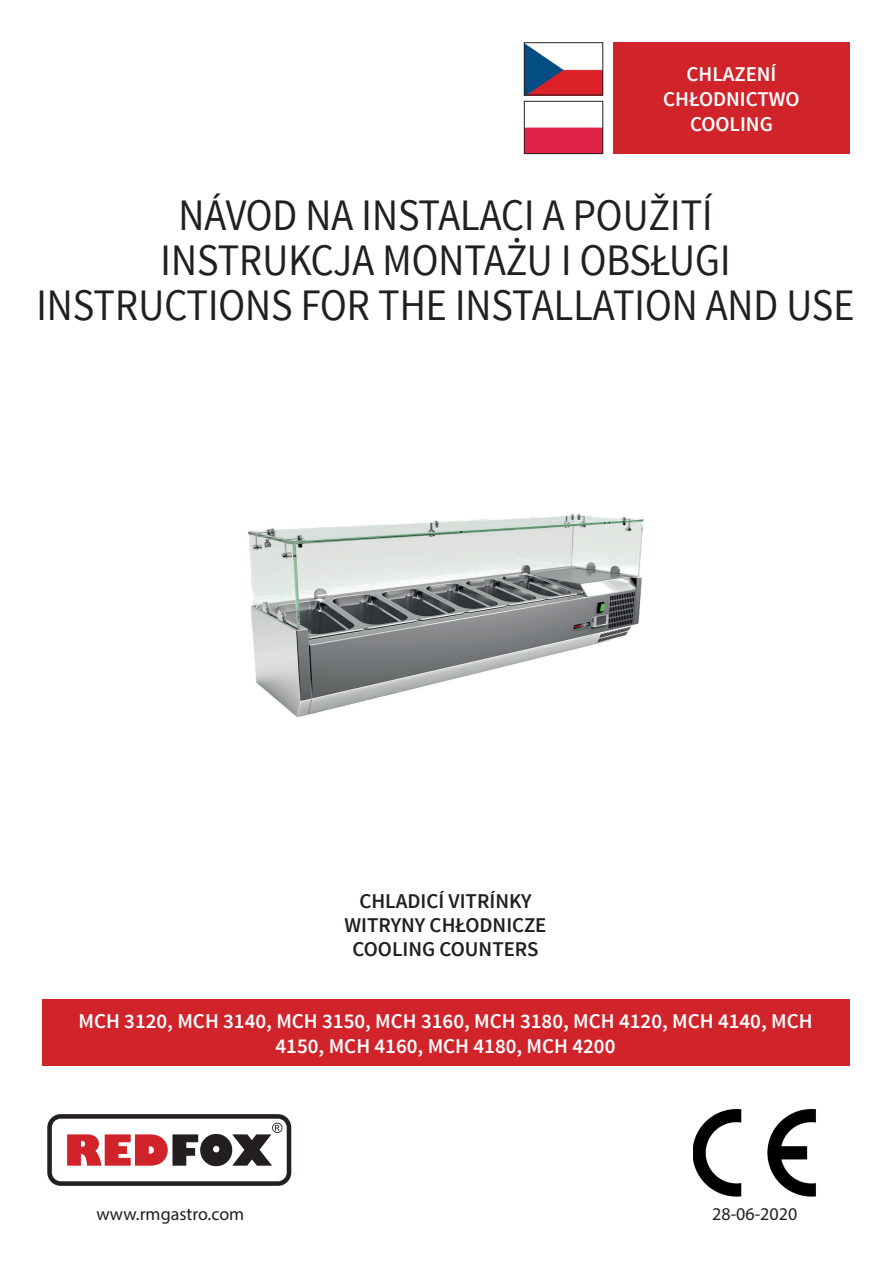
<style>
.page{position:relative;width:893px;height:1263px;background:#fff}
.page>*{position:absolute;margin:0;border:0;box-sizing:border-box;transform-origin:0 0}
.t1{font:45px/45px "Source Sans Pro";color:#231f20;text-align:center;scale:.9 1}
.t2{font:600 21px/25.2px "Source Sans Pro";color:#fff;text-align:center}
.t3{font:600 21px/24px "Source Sans Pro";color:#231f20;text-align:center}
.t4{font:18px "Myriad Pro";color:#231f20}
</style>
<div class="page">
<img style="left:248px;top:514px;width:396px;height:203px">
<div style="left:42px;top:1000px;width:807px;height:66px;background:#d1232a"></div>
<img style="left:693px;top:1108px;width:123px;height:89px">
<svg style="left:47px;top:1114px;width:245px;height:72px"></svg>
<div style="left:613px;top:43px;width:236px;height:111px;background:#d1232a"></div>
<img style="left:526px;top:45px;width:75px;height:48px">
<div style="left:524px;top:43px;width:79px;height:52px;border:1px solid #231f20"></div>
<div style="left:526px;top:127px;width:75px;height:25px;background:#e12248"></div>
<div style="left:524px;top:101px;width:79px;height:53px;border:1px solid #231f20"></div>
<p class="t2" style="left:663px;top:62px;width:138px">CHLAZENÍ<br>CHŁODNICTWO<br>COOLING</p>
<h1 class="t1" style="left:37px;top:193px;width:910px">NÁVOD NA INSTALACI A POUŽITÍ<br>INSTRUKCJA MONTAŻU I OBSŁUGI<br>INSTRUCTIONS FOR THE INSTALLATION AND USE</h1>
<p class="t3" style="left:344px;top:889px;width:203px">CHLADICÍ VITRÍNKY<br>WITRYNY CHŁODNICZE<br>COOLING COUNTERS</p>
<p class="t2" style="left:78px;top:1009px;width:736px">MCH 3120, MCH 3140, MCH 3150, MCH 3160, MCH 3180, MCH 4120, MCH 4140, MCH<br>4150, MCH 4160, MCH 4180, MCH 4200</p>
<p class="t4" style="left:96px;top:1203px;width:149px">www.rmgastro.com</p>
<p class="t4" style="left:712px;top:1203px;width:86px">28-06-2020</p>
</div>
